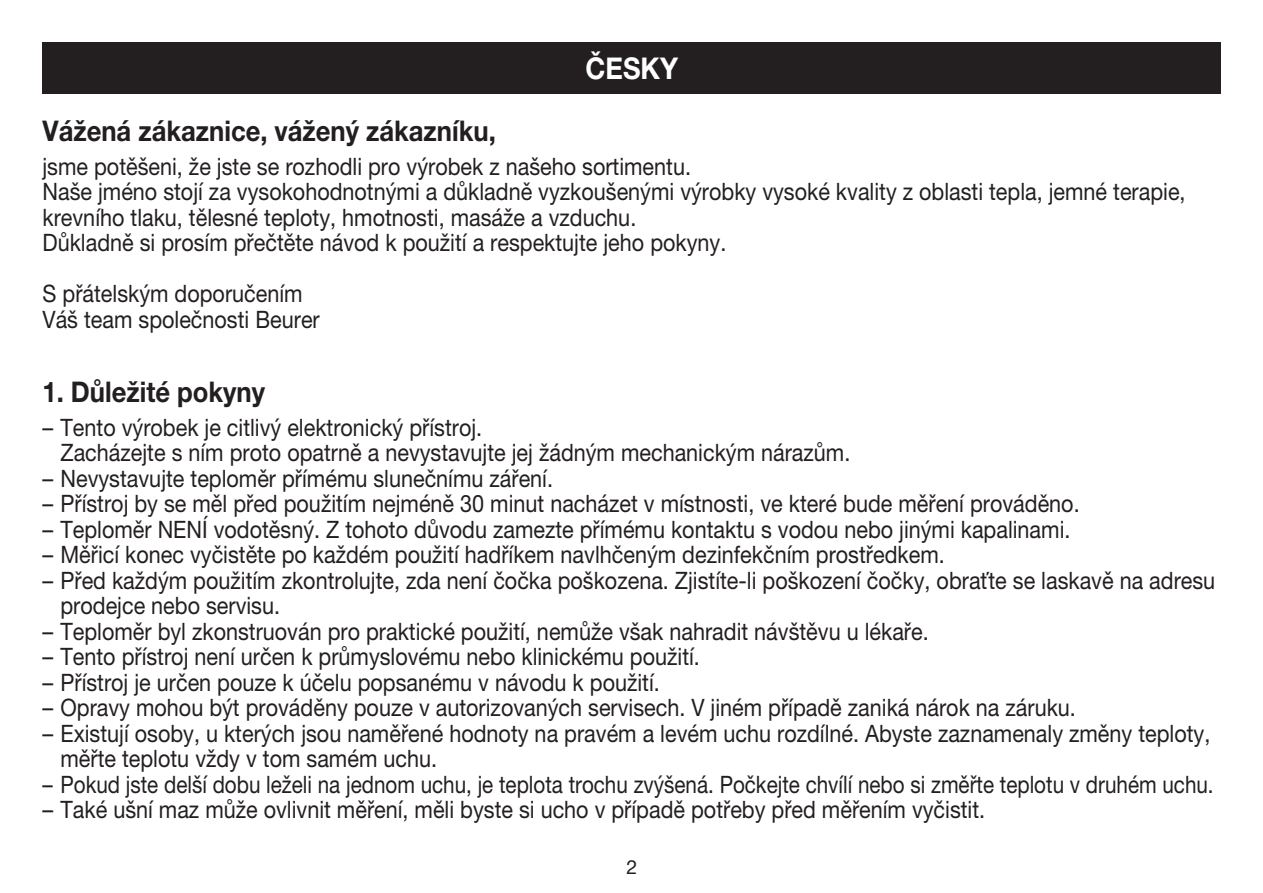
<style>
.page{position:relative;width:1263px;height:893px;background:#fff}
.page>*{position:absolute;margin:0;border:0;box-sizing:border-box;transform-origin:0 0}
.t1{font:700 30px "Helvetica Neue LT Pro";color:#fff;scale:.9 1}
.t2{font:700 28.5px "Helvetica Neue LT Pro";color:#231f20;scale:.9 1}
.t3{font:24px/25.5px "Helvetica Neue LT Pro";color:#231f20;scale:.9 1}
.t4{font:24px "Helvetica Neue LT Pro";color:#231f20;scale:.86 1}
.t5{font:19.5px "Helvetica Neue LT Pro";color:#231f20}
</style>
<div class="page">
<div style="left:43px;top:43px;width:1178px;height:51px;background:#231f20"></div>
<p class="t1" style="left:585px;top:49px;width:104px">Česky</p>
<p class="t2" style="left:43px;top:113px;width:505px">Vážená zákaznice, vážený zákazníku,</p>
<p class="t3" style="left:43px;top:153px;width:1271px">jsme potěšeni, že jste se rozhodli pro výrobek z našeho sortimentu.<br>Naše jméno stojí za vysokohodnotnými a důkladně vyzkoušenými výrobky vysoké kvality z oblasti tepla, jemné terapie, krevního tlaku, tělesné teploty, hmotnosti, masáže a vzduchu.<br>Důkladně si prosím přečtěte návod k použití a respektujte jeho pokyny.</p>
<p class="t3" style="left:43px;top:281px;width:310px">S přátelským doporučením<br>Váš team společnosti Beurer</p>
<p class="t2" style="left:43px;top:374px;width:249px">1. Důležité pokyny</p>
<p class="t3" style="left:61px;top:414px;width:879px;text-indent:-18px">– Tento výrobek je citlivý elektronický přístroj.<br>Zacházejte s ním proto opatrně a nevystavujte jej žádným mechanickým nárazům.</p>
<p class="t3" style="left:43px;top:465px;width:569px">– Nevystavujte teploměr přímému slunečnímu záření.</p>
<p class="t3" style="left:43px;top:491px;width:1154px">– Přístroj by se měl před použitím nejméně 30 minut nacházet v místnosti, ve které bude měření prováděno.</p>
<p class="t3" style="left:42px;top:516px;width:1144px">– Teploměr NENÍ vodotěsný. Z tohoto důvodu zamezte přímému kontaktu s vodou nebo jinými kapalinami.</p>
<p class="t3" style="left:42px;top:542px;width:1004px">– Měřicí konec vyčistěte po každém použití hadříkem navlhčeným dezinfekčním prostředkem.</p>
<p class="t3" style="left:60px;top:567px;width:1285px;text-indent:-18px">– Před každým použitím zkontrolujte, zda není čočka poškozena. Zjistíte-li poškození čočky, obraťte se laskavě na adresu prodejce nebo servisu.</p>
<p class="t3" style="left:42px;top:618px;width:986px">– Teploměr byl zkonstruován pro praktické použití, nemůže však nahradit návštěvu u lékaře.</p>
<p class="t3" style="left:42px;top:644px;width:732px">– Tento přístroj není určen k průmyslovému nebo klinickému použití.</p>
<p class="t3" style="left:42px;top:669px;width:687px">– Přístroj je určen pouze k účelu popsanému v návodu k použití.</p>
<p class="t3" style="left:42px;top:695px;width:1150px">– Opravy mohou být prováděny pouze v autorizovaných servisech. V jiném případě zaniká nárok na záruku.</p>
<p class="t3" style="left:60px;top:720px;width:1279px;text-indent:-18px">– Existují osoby, u kterých jsou naměřené hodnoty na pravém a levém uchu rozdílné. Abyste zaznamenaly změny teploty, měřte teplotu vždy v tom samém uchu.</p>
<p class="t4" style="left:43px;top:770px;width:1363px">– Pokud jste delší dobu leželi na jednom uchu, je teplota trochu zvýšená. Počkejte chvílí nebo si změřte teplotu v druhém uchu.</p>
<p class="t3" style="left:43px;top:797px;width:1049px">– Také ušní maz může ovlivnit měření, měli byste si ucho v případě potřeby před měřením vyčistit.</p>
<p class="t5" style="left:626px;top:856px;width:12px">2</p>
</div>
